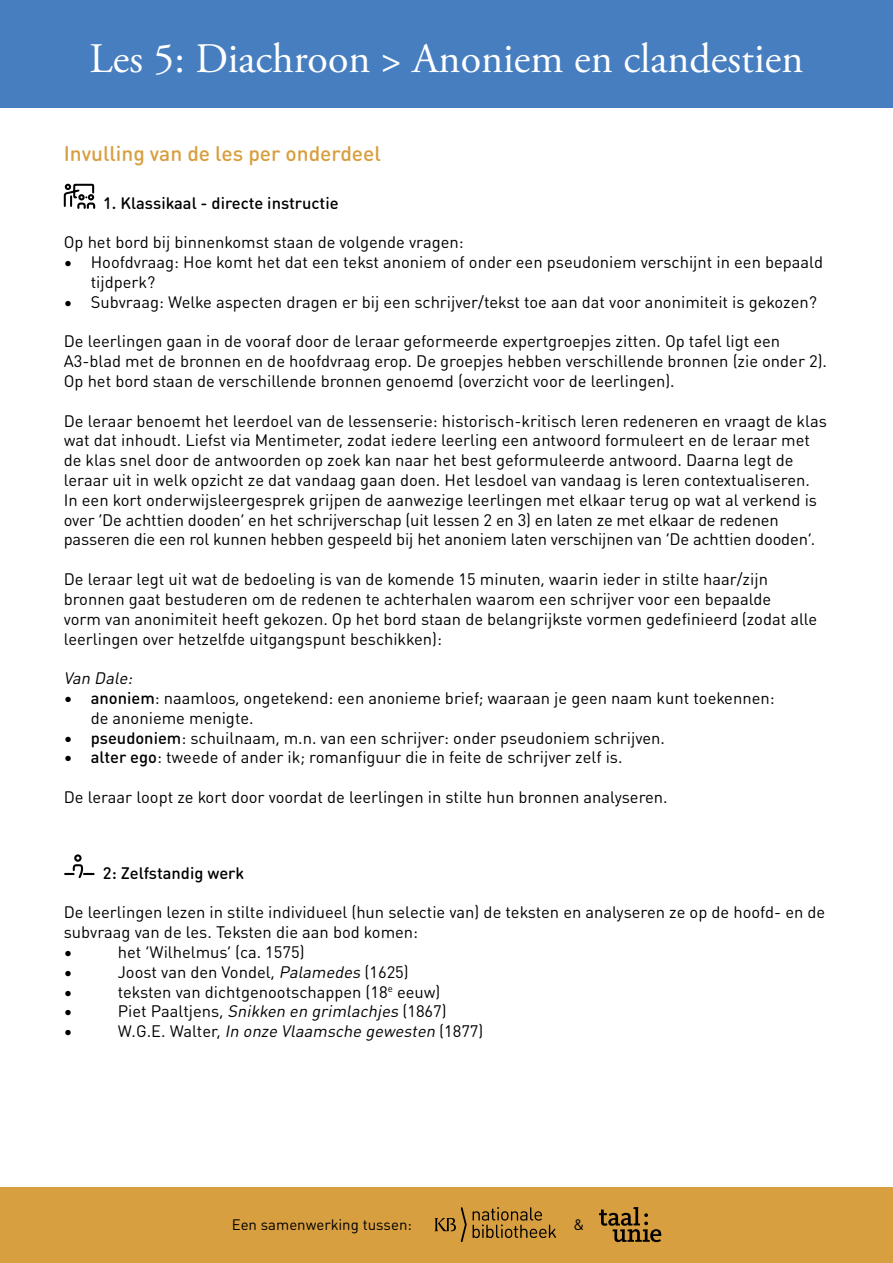
<style>
.page{position:relative;width:893px;height:1263px;background:#fff}
.page>*{position:absolute;margin:0;border:0;box-sizing:border-box;transform-origin:0 0}
.t1{font:42px "Adobe Garamond Pro";color:#fff}
.t2{font:500 21px "DIN Round Pro";color:#d89f40}
.t3{font:16.5px/19.8px "DIN Round Pro";color:#000}
.t4{font:italic 16.5px "DIN Round Pro";color:#000}
.t5{font:500 16.5px "DIN Round Pro";color:#000}
.t6{font:15px "DIN Round Pro";color:#000}
.s1{font-weight:500}
.s2{font-style:italic}
.s3{font-style:normal}
</style>
<div class="page">
<div style="left:0;top:1187px;width:893px;height:76px;background:#d89f40"></div>
<svg style="left:473px;top:1207px;width:83px;height:31px"></svg>
<svg style="left:434px;top:1207px;width:33px;height:35px"></svg>
<svg style="left:599px;top:1207px;width:62px;height:35px"></svg>
<div style="left:0;top:0;width:893px;height:108px;background:#477ec0"></div>
<svg style="left:63px;top:183px;width:32px;height:26px"></svg>
<svg style="left:64px;top:854px;width:31px;height:24px"></svg>
<h1 class="t1" style="left:90px;top:33px;width:715px">Les 5: Diachroon &gt; Anoniem en clandestien</h1>
<p class="t2" style="left:64px;top:137px;width:319px">Invulling van de les per onderdeel</p>
<p class="t5" style="left:103px;top:190px;width:237px">1. Klassikaal - directe instructie</p>
<p class="t3" style="left:64px;top:232px;width:401px">Op het bord bij binnenkomst staan de volgende vragen:</p>
<p class="t3" style="left:91px;top:252px;width:734px;text-indent:-27px">• Hoofdvraag: Hoe komt het dat een tekst anoniem of onder een pseudoniem verschijnt in een bepaald tijdperk?</p>
<p class="t3" style="left:64px;top:291px;width:755px">• Subvraag: Welke aspecten dragen er bij een schrijver/tekst toe aan dat voor anonimiteit is gekozen?</p>
<p class="t3" style="left:64px;top:331px;width:765px">De leerlingen gaan in de vooraf door de leraar geformeerde expertgroepjes zitten. Op tafel ligt een<br>A3-blad met de bronnen en de hoofdvraag erop. De groepjes hebben verschillende bronnen (zie onder 2).<br>Op het bord staan de verschillende bronnen genoemd (overzicht voor de leerlingen).</p>
<p class="t3" style="left:64px;top:410px;width:765px">De leraar benoemt het leerdoel van de lessenserie: historisch-kritisch leren redeneren en vraagt de klas wat dat inhoudt. Liefst via Mentimeter, zodat iedere leerling een antwoord formuleert en de leraar met de klas snel door de antwoorden op zoek kan naar het best geformuleerde antwoord. Daarna legt de leraar uit in welk opzicht ze dat vandaag gaan doen. Het lesdoel van vandaag is leren contextualiseren.<br>In een kort onderwijsleergesprek grijpen de aanwezige leerlingen met elkaar terug op wat al verkend is over ‘De achttien dooden’ en het schrijverschap (uit lessen 2 en 3) en laten ze met elkaar de redenen passeren die een rol kunnen hebben gespeeld bij het anoniem laten verschijnen van ‘De achttien dooden’.</p>
<p class="t3" style="left:64px;top:568px;width:755px">De leraar legt uit wat de bedoeling is van de komende 15 minuten, waarin ieder in stilte haar/zijn bronnen gaat bestuderen om de redenen te achterhalen waarom een schrijver voor een bepaalde<br>vorm van anonimiteit heeft gekozen. Op het bord staan de belangrijkste vormen gedefinieerd (zodat alle leerlingen over hetzelfde uitgangspunt beschikken):</p>
<p class="t4" style="left:64px;top:666px;width:74px">Van Dale:</p>
<p class="t3" style="left:91px;top:687px;width:685px;text-indent:-27px"><span class="s1">• anoniem</span>: naamloos, ongetekend: een anonieme brief; waaraan je geen naam kunt toekennen: de anonieme menigte.</p>
<p class="t3" style="left:64px;top:727px;width:603px"><span class="s1">• pseudoniem</span>: schuilnaam, m.n. van een schrijver: onder pseudoniem schrijven.</p>
<p class="t3" style="left:64px;top:747px;width:560px"><span class="s1">• alter ego</span>: tweede of ander ik; romanfiguur die in feite de schrijver zelf is.</p>
<p class="t3" style="left:64px;top:786px;width:605px">De leraar loopt ze kort door voordat de leerlingen in stilte hun bronnen analyseren.</p>
<p class="t5" style="left:103px;top:860px;width:143px">2: Zelfstandig werk</p>
<p class="t3" style="left:64px;top:902px;width:763px">De leerlingen lezen in stilte individueel (hun selectie van) de teksten en analyseren ze op de hoofd- en de subvraag van de les. Teksten die aan bod komen:<br>•</p>
<p class="t3" style="left:118px;top:941px;width:188px">het ‘Wilhelmus’ (ca. 1575)</p>
<p class="t3" style="left:64px;top:961px;width:10px">•</p>
<p class="t3" style="left:118px;top:961px;width:293px">Joost van den Vondel, <span class="s2">Palamedes</span> (1625)</p>
<p class="t3" style="left:64px;top:981px;width:10px">•</p>
<p class="t3" style="left:118px;top:981px;width:324px">teksten van dichtgenootschappen (18<sup>e</sup> eeuw)</p>
<p class="t3" style="left:64px;top:1001px;width:10px">•</p>
<p class="t3" style="left:118px;top:1001px;width:330px">Piet Paaltjens, <span class="s2">Snikken en grimlachjes</span> (1867)</p>
<p class="t3" style="left:64px;top:1020px;width:10px">•</p>
<p class="t4" style="left:118px;top:1019px;width:367px"><span class="s3">W. G . E . Wa lt e r,</span> In onze Vlaamsche gewesten <span class="s3">( 1 8 7 7 )</span></p>
<p class="t6" style="left:232px;top:1213px;width:182px">Een samenwerking tussen:</p>
<p class="t6" style="left:573px;top:1213px;width:12px">&amp;</p>
</div>
